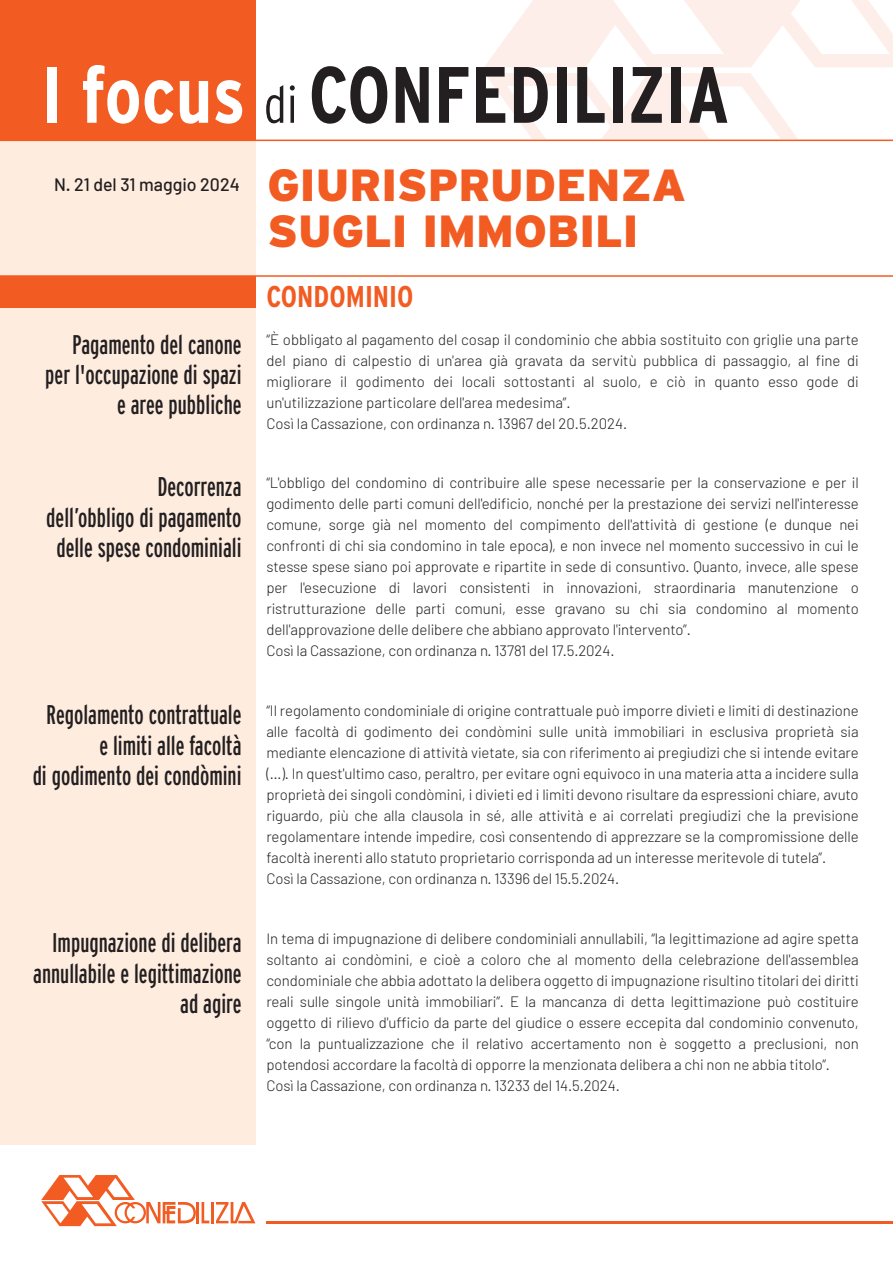
<style>
.page{position:relative;width:893px;height:1263px;background:#fff}
.page>*{position:absolute;margin:0;border:0;box-sizing:border-box;transform-origin:0 0}
.t1{font:700 condensed 79.65px "Interstate";color:#231f20}
.t2{font:900 45px/45.5px "Interstate";color:#f25b21}
.t3{font:700 condensed 30px "Interstate";color:#f25b21}
.t4{font:extra-condensed 27px/30.5px "Interstate";color:#231f20;text-align:right}
.t5{font:500 18px "Barlow";color:#231f20}
.t6{font:300 15px/21px "Barlow";letter-spacing:-.005em;color:#231f20}
.s1{color:#fff}
.s2{font-weight:300;font-size:51.75px}
</style>
<div class="page">
<div style="left:0;top:0;width:255px;height:1144px;background:#feecdf"></div>
<hr style="left:267px;top:1221px;width:626px;height:2px;background:#f25b21">
<hr style="left:196px;top:1202px;width:3px;height:21px;background:#f25b21">
<svg style="left:202px;top:1202px;width:7px;height:21px"></svg>
<hr style="left:211px;top:1202px;width:3px;height:21px;background:#f25b21">
<svg style="left:216px;top:1202px;width:39px;height:21px"></svg>
<svg style="left:41px;top:1175px;width:155px;height:51px"></svg>
<svg style="left:484px;top:0;width:409px;height:67px"></svg>
<svg style="left:485px;top:73px;width:313px;height:66px"></svg>
<div style="left:0;top:0;width:255px;height:140px;background:#f25b21"></div>
<hr style="left:0;top:140px;width:893px;height:1px;background:#f25b21">
<hr style="left:0;top:275px;width:893px;height:2px;background:#f25b21">
<div style="left:0;top:276px;width:255px;height:31px;background:#f25b21"></div>
<h1 class="t1" style="left:41px;top:50px;width:690px"><span class="s1">I focus</span> <span class="s2">di</span> CONFEDILIZIA</h1>
<p class="t5" style="left:54px;top:173px;width:187px">N. 21 del 31 maggio 2024</p>
<h3 class="t4" style="left:45px;top:329px;width:198px">Pagamento del canone per l'occupazione di spazi e aree pubbliche</h3>
<h3 class="t4" style="left:46px;top:471px;width:197px">Decorrenza<br>dell’obbligo di pagamento delle spese condominiali</h3>
<h3 class="t4" style="left:33px;top:699px;width:210px">Regolamento contrattuale e limiti alle facoltà<br>di godimento dei condòmini</h3>
<h3 class="t4" style="left:33px;top:927px;width:210px">Impugnazione di delibera annullabile e legittimazione ad agire</h3>
<h2 class="t2" style="left:267px;top:162px;width:420px">GIURISPRUDENZA<br>SUGLI IMMOBILI</h2>
<h3 class="t3" style="left:266px;top:280px;width:149px">CONDOMINIO</h3>
<p class="t6" style="left:266px;top:329px;width:594px">“È obbligato al pagamento del cosap il condominio che abbia sostituito con griglie una parte del piano di calpestio di un'area già gravata da servitù pubblica di passaggio, al fine di migliorare il godimento dei locali sottostanti al suolo, e ciò in quanto esso gode di un'utilizzazione particolare dell'area medesima”.<br>Così la Cassazione, con ordinanza n. 13967 del 20.5.2024.</p>
<p class="t6" style="left:266px;top:471px;width:594px">“L'obbligo del condomino di contribuire alle spese necessarie per la conservazione e per il godimento delle parti comuni dell'edificio, nonché per la prestazione dei servizi nell'interesse comune, sorge già nel momento del compimento dell'attività di gestione (e dunque nei confronti di chi sia condomino in tale epoca), e non invece nel momento successivo in cui le stesse spese siano poi approvate e ripartite in sede di consuntivo. Quanto, invece, alle spese per l'esecuzione di lavori consistenti in innovazioni, straordinaria manutenzione o ristrutturazione delle parti comuni, esse gravano su chi sia condomino al momento dell'approvazione delle delibere che abbiano approvato l'intervento”.<br>Così la Cassazione, con ordinanza n. 13781 del 17.5.2024.</p>
<p class="t6" style="left:266px;top:699px;width:594px">“Il regolamento condominiale di origine contrattuale può imporre divieti e limiti di destinazione alle facoltà di godimento dei condòmini sulle unità immobiliari in esclusiva proprietà sia mediante elencazione di attività vietate, sia con riferimento ai pregiudizi che si intende evitare (…). In quest'ultimo caso, peraltro, per evitare ogni equivoco in una materia atta a incidere sulla proprietà dei singoli condòmini, i divieti ed i limiti devono risultare da espressioni chiare, avuto riguardo, più che alla clausola in sé, alle attività e ai correlati pregiudizi che la previsione regolamentare intende impedire, così consentendo di apprezzare se la compromissione delle facoltà inerenti allo statuto proprietario corrisponda ad un interesse meritevole di tutela”.<br>Così la Cassazione, con ordinanza n. 13396 del 15.5.2024.</p>
<p class="t6" style="left:266px;top:927px;width:594px">In tema di impugnazione di delibere condominiali annullabili, “la legittimazione ad agire spetta soltanto ai condòmini, e cioè a coloro che al momento della celebrazione dell'assemblea condominiale che abbia adottato la delibera oggetto di impugnazione risultino titolari dei diritti reali sulle singole unità immobiliari”. E la mancanza di detta legittimazione può costituire oggetto di rilievo d'ufficio da parte del giudice o essere eccepita dal condominio convenuto, “con la puntualizzazione che il relativo accertamento non è soggetto a preclusioni, non potendosi accordare la facoltà di opporre la menzionata delibera a chi non ne abbia titolo”.<br>Così la Cassazione, con ordinanza n. 13233 del 14.5.2024.</p>
</div>
